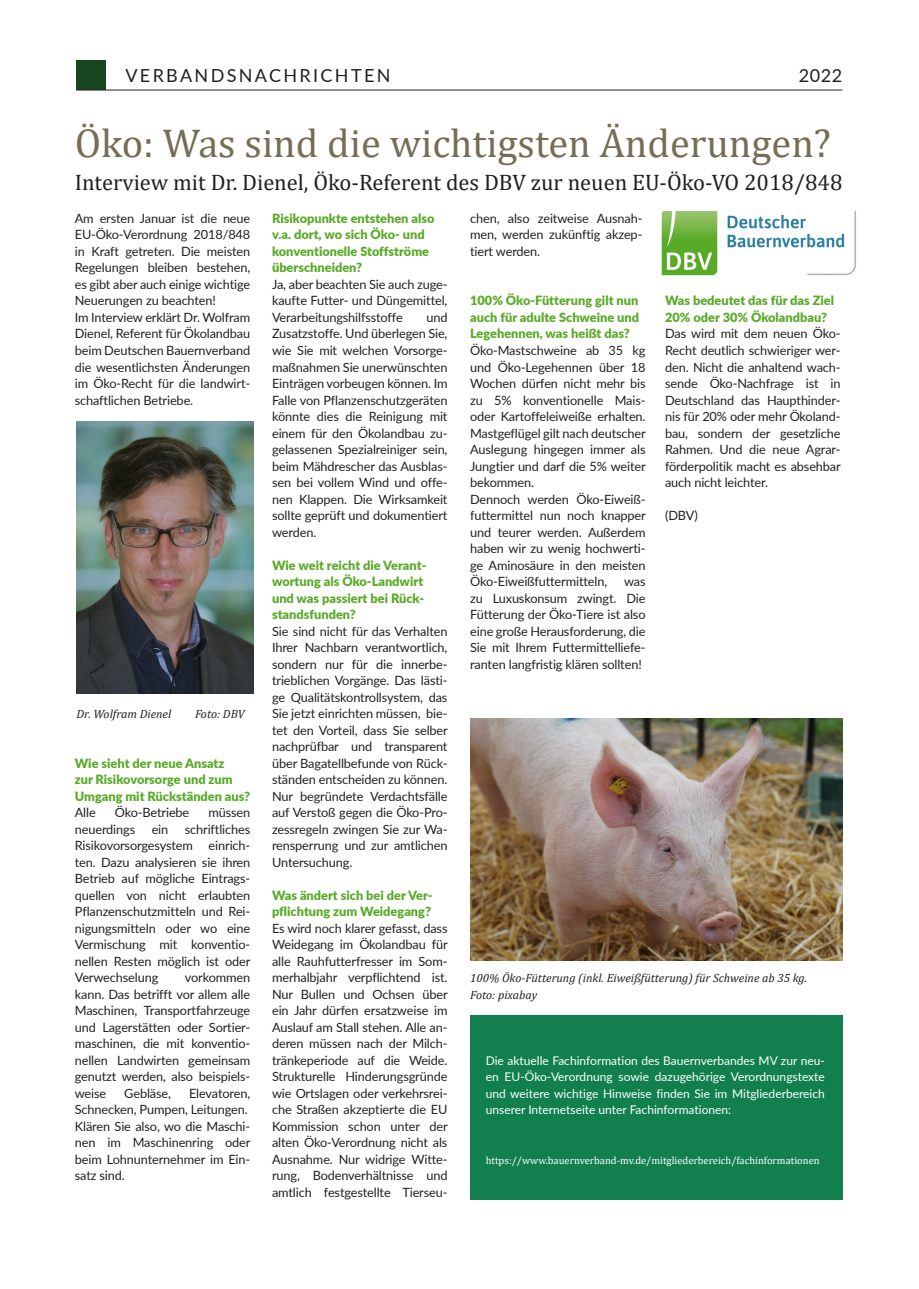
<style>
.page{position:relative;width:919px;height:1289px;background:#fff}
.page>*{position:absolute;margin:0;border:0;box-sizing:border-box;transform-origin:0 0}
.Überschrift_2017{font:40.5px "Cambria";color:#776d54}
.Überschrift_2017-2{font:22.5px "Cambria";color:#231f20}
.t1{font:18px "Lato";letter-spacing:.13em;color:#231f20}
.Autor_2017{font:12.75px/16.5px "Lato";letter-spacing:-.01em;color:#231f20;text-align:justify}
.kleine_Zwischenübers{font:900 12.75px/16.5px "Lato";color:#58ab27}
.Bildunterschrift_201{font:12px/16.5px "Lato";color:#fff;text-align:justify}
.Bildunterschrift_201-2{font:italic 12px/16.5px "Cambria";color:#231f20}
.Überschrift_2017-3{font:10.5px "Cambria";color:#fff}
</style>
<div class="page">
<div style="left:77px;top:60px;width:29px;height:30px;background:#17451f"></div>
<hr style="left:77px;top:90px;width:765px;height:1px;background:#231f20">
<img style="left:77px;top:421px;width:176px;height:272px">
<img style="left:661px;top:212px;width:195px;height:64px">
<div style="left:470px;top:1015px;width:372px;height:184px;background:#11804e"></div>
<img style="left:470px;top:718px;width:372px;height:242px">
<p class="t1" style="left:125px;top:63px;width:266px">VERBANDSNACHRICHTEN</p>
<p class="t1" style="left:798px;top:63px;width:45px">2022</p>
<p class="Überschrift_2017" style="left:75px;top:119px;width:757px">Öko: Was sind die wichtigsten Änderungen?</p>
<p class="Überschrift_2017-2" style="left:75px;top:169px;width:769px">Interview mit Dr. Dienel, Öko-Referent des DBV zur neuen EU-Öko-VO 2018/848</p>
<p class="Autor_2017" style="left:75px;top:209px;width:177px">Am ersten Januar ist die neue EU-Öko-Verordnung 2018/848 in Kraft getreten. Die meisten Regelungen bleiben bestehen, es gibt aber auch einige wichtige Neuerungen zu beachten!</p>
<p class="Autor_2017" style="left:75px;top:308px;width:177px">Im Interview erklärt Dr. Wolfram Dienel, Referent für Ökolandbau beim Deutschen Bauernverband die wesentlichsten Änderungen im Öko-Recht für die landwirt&shy;schaftlichen Betriebe.</p>
<p class="kleine_Zwischenübers" style="left:272px;top:209px;width:164px">Risikopunkte entstehen also v.a. dort, wo sich Öko- und konventionelle Stoffströme überschneiden?</p>
<p class="Autor_2017" style="left:272px;top:275px;width:177px">Ja, aber beachten Sie auch zuge&shy;kaufte Futter- und Düngemittel, Verarbeitungshilfsstoffe</p>
<p class="Autor_2017" style="left:470px;top:209px;width:174px">chen, also zeitweise Ausnah&shy;men, werden zukünftig akzep&shy;tiert werden.</p>
<p class="kleine_Zwischenübers" style="left:470px;top:292px;width:170px;text-align:justify">100% Öko-Fütterung gilt nun auch für adulte Schweine und Legehennen, was heißt das?</p>
<p class="Autor_2017" style="left:470px;top:341px;width:177px">Öko-Mastschweine ab 35 kg und Öko-Legehennen über 18<br>Wochen dürfen nicht mehr bis zu 5% konventionelle Mais&shy;oder Kartoffeleiweiße erhalten.<br>Mastgeflügel gilt nach deutscher Auslegung hingegen immer als Jungtier und darf die 5% weiter bekommen.</p>
<p class="Autor_2017" style="left:470px;top:490px;width:177px">Dennoch werden Öko-Eiweiß&shy;futtermittel nun noch knapper und teurer werden. Außerdem haben wir zu wenig hochwerti&shy;ge Aminosäure in den meisten Öko-Eiweißfuttermitteln,</p>
<p class="kleine_Zwischenübers" style="left:665px;top:292px;width:170px">Was bedeutet das für das Ziel<br>20% oder 30% Ökolandbau?</p>
<p class="Autor_2017" style="left:665px;top:325px;width:177px">Das wird mit dem neuen Öko-Recht deutlich schwieriger wer&shy;den. Nicht die anhaltend wach&shy;sende Öko-Nachfrage ist in Deutschland das Haupthinder&shy;nis für 20% oder mehr Ökoland&shy;bau, sondern der gesetzliche Rahmen. Und die neue Agrar&shy;förderpolitik macht es absehbar auch nicht leichter.</p>
<p class="Autor_2017" style="left:665px;top:506px;width:34px">(DBV)</p>
<p class="Autor_2017" style="left:272px;top:308px;width:177px;text-indent:154px">und Zusatzstoffe. Und überlegen Sie, wie Sie mit welchen Vorsorge&shy;maßnahmen Sie unerwünschten Einträgen vorbeugen können. Im Falle von Pflanzenschutzgeräten könnte dies die Reinigung mit einem für den Ökolandbau zu&shy;gelassenen Spezialreiniger sein, beim Mähdrescher das Ausblas&shy;sen bei vollem Wind und offe&shy;nen Klappen. Die Wirksamkeit sollte geprüft und dokumentiert werden.</p>
<p class="kleine_Zwischenübers" style="left:272px;top:556px;width:156px">Wie weit reicht die Verant&shy;wortung als Öko-Landwirt und was passiert bei Rück&shy;standsfunden?</p>
<p class="Autor_2017" style="left:272px;top:622px;width:177px">Sie sind nicht für das Verhalten Ihrer Nachbarn verantwortlich, sondern nur für die innerbe&shy;trieblichen Vorgänge. Das lästi&shy;ge Qualitätskontrollsystem, das Sie jetzt einrichten müssen, bie&shy;tet den Vorteil, dass Sie selber nachprüfbar und transparent über Bagatellbefunde von Rück&shy;ständen entscheiden zu können.<br>Nur begründete Verdachtsfälle auf Verstoß gegen die Öko-Pro&shy;zessregeln zwingen Sie zur Wa&shy;rensperrung und zur amtlichen Untersuchung.</p>
<p class="kleine_Zwischenübers" style="left:272px;top:886px;width:162px">Was ändert sich bei der Ver&shy;pflichtung zum Weidegang?</p>
<p class="Autor_2017" style="left:272px;top:919px;width:177px">Es wird noch klarer gefasst, dass Weidegang im Ökolandbau für alle Rauhfutterfresser im Som&shy;merhalbjahr verpflichtend ist.<br>Nur Bullen und Ochsen über ein Jahr dürfen ersatzweise im Auslauf am Stall stehen. Alle an&shy;deren müssen nach der Milch&shy;tränkeperiode auf die Weide.<br>Strukturelle Hinderungsgründe wie Ortslagen oder verkehrsrei&shy;che Straßen akzeptierte die EU Kommission schon unter der alten Öko-Verordnung nicht als Ausnahme. Nur widrige Witte&shy;rung, Bodenverhältnisse und amtlich festgestellte Tierseu-</p>
<p class="Autor_2017" style="left:470px;top:572px;width:177px;text-indent:154px">was zu Luxuskonsum zwingt. Die Fütterung der Öko-Tiere ist also eine große Herausforderung, die Sie mit Ihrem Futtermittelliefe&shy;ranten langfristig klären sollten!</p>
<p class="Bildunterschrift_201-2" style="left:76px;top:705px;width:96px">Dr. Wolfram Dienel</p>
<p class="Bildunterschrift_201-2" style="left:195px;top:705px;width:51px">Foto: DBV</p>
<p class="kleine_Zwischenübers" style="left:75px;top:754px;width:177px">Wie sieht der neue Ansatz<br>zur Risikovorsorge und zum<br>Umgang mit Rückständen aus?</p>
<p class="Autor_2017" style="left:75px;top:803px;width:22px">Alle</p>
<p class="Autor_2017" style="left:115px;top:803px;width:76px">Öko-Betriebe</p>
<p class="Autor_2017" style="left:208px;top:803px;width:43px">müssen</p>
<p class="Autor_2017" style="left:75px;top:820px;width:62px">neuerdings</p>
<p class="Autor_2017" style="left:152px;top:820px;width:18px">ein</p>
<p class="Autor_2017" style="left:75px;top:820px;width:177px;text-indent:110px">schriftliches Risikovorsorgesystem einrich&shy;ten. Dazu analysieren sie ihren Betrieb auf mögliche Eintrags&shy;quellen von nicht erlaubten Pflanzenschutzmitteln und Rei&shy;nigungsmitteln oder wo eine Vermischung mit konventio&shy;nellen Resten möglich ist oder Verwechselung</p>
<p class="Bildunterschrift_201-2" style="left:470px;top:969px;width:338px">100% Öko-Fütterung (inkl. Eiweißfütterung) für Schweine ab 35 kg.<br>Foto: pixabay</p>
<p class="Autor_2017" style="left:75px;top:968px;width:177px;text-indent:110px">vorkommen kann. Das betrifft vor allem alle Maschinen, Transportfahrzeuge und Lagerstätten oder Sortier&shy;maschinen, die mit konventio&shy;nellen Landwirten gemeinsam genutzt werden, also beispiels&shy;weise</p>
<p class="Bildunterschrift_201" style="left:485px;top:1051px;width:341px">Die aktuelle Fachinformation des Bauernverbandes MV zur neu&shy;en EU-Öko-Verordnung sowie dazugehörige Verordnungstexte und weitere wichtige Hinweise finden Sie im Mitgliederbereich unserer Internetseite unter Fachinformationen:</p>
<p class="Autor_2017" style="left:75px;top:1084px;width:177px;text-align:right">Elevatoren,<br>Schnecken, Pumpen, Leitungen.</p>
<p class="Autor_2017" style="left:75px;top:1117px;width:177px">Klären Sie also, wo die Maschi&shy;nen im Maschinenring oder beim Lohnunternehmer im Ein&shy;satz sind.</p>
<p class="Autor_2017" style="left:124px;top:1084px;width:48px">Gebläse,</p>
<p class="Überschrift_2017-3" style="left:485px;top:1154px;width:335px">https://www.bauernverband-mv.de/mitgliederbereich/fachinformationen</p>
</div>
